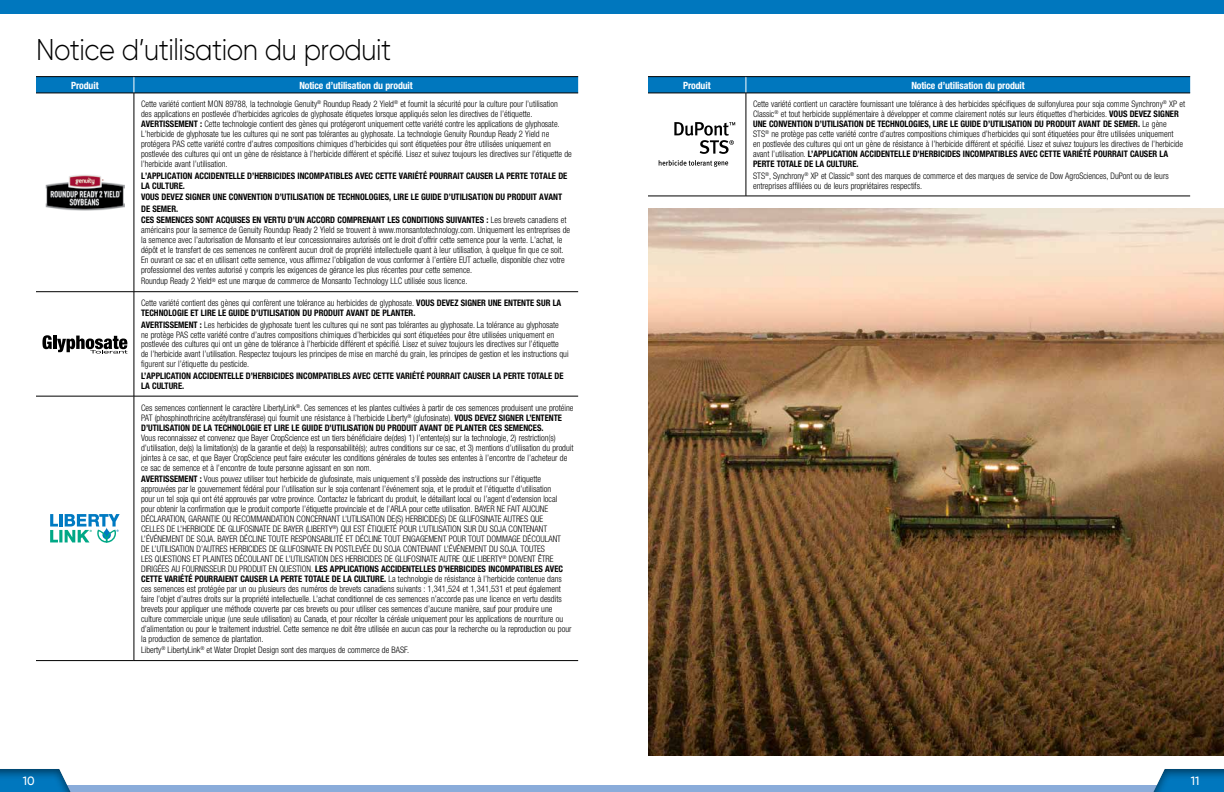
<style>
.page{position:relative;width:1224px;height:792px;background:#fff}
.page>*{position:absolute;margin:0;border:0;box-sizing:border-box;transform-origin:0 0}
.t1{font:300 30px "Gilroy";letter-spacing:-.02em;color:#000;scale:.9 1}
.t2{font:500 12px "Gilroy";color:#fff}
.t3{font:700 condensed 10px "Helvetica Neue";letter-spacing:-.01em;color:#fff}
.t4{font:300 condensed 9px/10px "Helvetica Neue";color:#000;scale:.95 1}
.t5{font:700 condensed 9px/10px "Helvetica Neue";color:#000;scale:.95 1}
.s1{font-weight:700}
.s2{font-weight:300}
</style>
<div class="page">
<div style="left:612px;top:786px;width:612px;height:6px;background:#8aacda"></div>
<div style="left:0;top:786px;width:612px;height:6px;background:#8aacda"></div>
<div style="left:0;top:0;width:612px;height:13px;background:#0077be"></div>
<div style="left:0;top:767px;width:76px;height:25px;background:#000;opacity:.5"></div>
<div style="left:1148px;top:767px;width:76px;height:25px;background:#000;opacity:.5"></div>
<div style="left:612px;top:0;width:612px;height:13px;background:#0077be"></div>
<svg style="left:36px;top:77px;width:542px;height:16px;background:#0072b5"></svg>
<hr style="left:36px;top:93px;width:98px;height:1px;background:#000">
<hr style="left:134px;top:93px;width:444px;height:1px;background:#000">
<hr style="left:134px;top:93px;width:1px;height:199px;background:#000">
<hr style="left:36px;top:292px;width:98px;height:1px;background:#000">
<hr style="left:134px;top:292px;width:444px;height:1px;background:#000">
<hr style="left:134px;top:292px;width:1px;height:104px;background:#000">
<hr style="left:36px;top:396px;width:98px;height:1px;background:#000">
<hr style="left:134px;top:396px;width:444px;height:1px;background:#000">
<hr style="left:134px;top:396px;width:1px;height:264px;background:#000">
<hr style="left:36px;top:76px;width:98px;height:1px;background:#000">
<hr style="left:134px;top:76px;width:444px;height:1px;background:#000">
<hr style="left:36px;top:660px;width:98px;height:1px;background:#000">
<hr style="left:134px;top:660px;width:444px;height:1px;background:#000">
<img style="left:45px;top:175px;width:80px;height:35px">
<svg style="left:42px;top:335px;width:85px;height:19px"></svg>
<svg style="left:50px;top:514px;width:70px;height:29px"></svg>
<svg style="left:648px;top:77px;width:542px;height:16px;background:#0072b5"></svg>
<hr style="left:648px;top:93px;width:98px;height:1px;background:#000">
<hr style="left:746px;top:93px;width:444px;height:1px;background:#000">
<hr style="left:746px;top:93px;width:1px;height:103px;background:#000">
<hr style="left:648px;top:196px;width:98px;height:1px;background:#000">
<hr style="left:746px;top:196px;width:444px;height:1px;background:#000">
<hr style="left:648px;top:76px;width:98px;height:1px;background:#000">
<hr style="left:746px;top:76px;width:444px;height:1px;background:#000">
<svg style="left:659px;top:160px;width:69px;height:7px"></svg>
<svg style="left:674px;top:122px;width:61px;height:32px"></svg>
<img style="left:648px;top:209px;width:576px;height:547px">
<h1 class="t1" style="left:36px;top:31px;width:396px">Notice d’utilisation du produit</h1>
<p class="t3" style="left:71px;top:79px;width:29px">Produit</p>
<p class="t3" style="left:299px;top:79px;width:115px">Notice d’utilisation du produit</p>
<p class="t4" style="left:141px;top:99px;width:455px">Cette variété contient MON 89788, la technologie Genuity<sup>®</sup> Roundup Ready 2 Yield<sup>®</sup> et fournit la sécurité pour la culture pour l’utilisation<br>des applications en postlevée d’herbicides agricoles de glyphosate étiquetes lorsque appliqués selon les directives de l’étiquette.<br><span class="s1">AVERTISSEMENT :</span> Cette technologie contient des gènes qui protégeront uniquement cette variété contre les applications de glyphosate.<br>L’herbicide de glyphosate tue les cultures qui ne sont pas tolérantes au glyphosate. La technologie Genuity Roundup Ready 2 Yield ne protégera PAS cette variété contre d’autres compositions chimiques d’herbicides qui sont étiquetées pour être utilisées uniquement en postlevée des cultures qui ont un gène de résistance à l’herbicide différent et spécifié. Lisez et suivez toujours les directives sur l’étiquette de l’herbicide avant l’utilisation.</p>
<p class="t5" style="left:141px;top:170px;width:450px">L’APPLICATION ACCIDENTELLE D’HERBICIDES INCOMPATIBLES AVEC CETTE VARIÉTÉ POURRAIT CAUSER LA PERTE TOTALE DE<br>LA CULTURE.</p>
<p class="t5" style="left:141px;top:191px;width:449px;line-height:11.4px">VOUS DEVEZ SIGNER UNE CONVENTION D’UTILISATION DE TECHNOLOGIES, LIRE LE GUIDE D’UTILISATION DU PRODUIT AVANT<br>DE SEMER.<br>CES SEMENCES SONT ACQUISES EN VERTU D’UN ACCORD COMPRENANT LES CONDITIONS SUIVANTES : <span class="s2">Les brevets canadiens et</span></p>
<p class="t4" style="left:141px;top:225px;width:453px">américains pour la semence de Genuity Roundup Ready 2 Yield se trouvent à www.monsantotechnology.com. Uniquement les entreprises de la semence avec l’autorisation de Monsanto et leur concessionnaires autorisés ont le droit d’offrir cette semence pour la vente. L’achat, le dépôt et le transfert de ces semences ne confèrent aucun droit de propriété intellectuelle quant à leur utilisation, à quelque fin que ce soit.<br>En ouvrant ce sac et en utilisant cette semence, vous affirmez l’obligation de vous conformer à l’entière EUT actuelle, disponible chez votre professionnel des ventes autorisé y compris les exigences de gérance les plus récentes pour cette semence.</p>
<p class="t4" style="left:141px;top:276px;width:345px">Roundup Ready 2 Yield<sup>®</sup> est une marque de commerce de Monsanto Technology LLC utilisée sous licence.</p>
<p class="t5" style="left:141px;top:298px;width:444px"><span class="s2">Cette variété contient des gènes qui confèrent une tolérance au herbicides de glyphosate.</span> VOUS DEVEZ SIGNER UNE ENTENTE SUR LA<br>TECHNOLOGIE ET LIRE LE GUIDE D’UTILISATION DU PRODUIT AVANT DE PLANTER.</p>
<p class="t4" style="left:141px;top:319px;width:452px"><span class="s1">AVERTISSEMENT :</span> Les herbicides de glyphosate tuent les cultures qui ne sont pas tolérantes au glyphosate. La tolérance au glyphosate<br>ne protège PAS cette variété contre d’autres compositions chimiques d’herbicides qui sont étiquetées pour être utilisées uniquement en postlevée des cultures qui ont un gène de tolérance à l’herbicide différent et spécifié. Lisez et suivez toujours les directives sur l’étiquette de l’herbicide avant l’utilisation. Respectez toujours les principes de mise en marché du grain, les principes de gestion et les instructions qui figurent sur l’étiquette du pesticide.</p>
<p class="t5" style="left:141px;top:371px;width:446px">L’APPLICATION ACCIDENTELLE D’HERBICIDES INCOMPATIBLES AVEC CETTE VARIÉTÉ POURRAIT CAUSER LA PERTE TOTALE DE<br>LA CULTURE.</p>
<p class="t4" style="left:141px;top:402px;width:457px">Ces semences contiennent le caractère LibertyLink<sup>®</sup>. Ces semences et les plantes cultivées à partir de ces semences produisent une protéine<br>PAT (phosphinothricine acétyltransférase) qui fournit une résistance à l’herbicide Liberty<sup>®</sup> (glufosinate). <span class="s1">VOUS DEVEZ SIGNER L’ENTENTE<br>D’UTILISATION DE LA TECHNOLOGIE ET LIRE LE GUIDE D’UTILISATION DU PRODUIT AVANT DE PLANTER CES SEMENCES.</span></p>
<p class="t4" style="left:141px;top:432px;width:457px">Vous reconnaissez et convenez que Bayer CropScience est un tiers bénéficiaire de(des) 1) l’entente(s) sur la technologie, 2) restriction(s) d’utilisation, de(s) la limitation(s) de la garantie et de(s) la responsabilité(s); autres conditions sur ce sac, et 3) mentions d’utilisation du produit jointes à ce sac, et que Bayer CropScience peut faire exécuter les conditions générales de toutes ses ententes à l’encontre de l’acheteur de ce sac de semence et à l’encontre de toute personne agissant en son nom.</p>
<p class="t4" style="left:141px;top:474px;width:455px"><span class="s1">AVERTISSEMENT :</span> Vous pouvez utiliser tout herbicide de glufosinate, mais uniquement s’il possède des instructions sur l’étiquette approuvées par le gouvernement fédéral pour l’utilisation sur le soja contenant l’événement soja, et le produit et l’étiquette d’utilisation<br>pour un tel soja qui ont été approuvés par votre province. Contactez le fabricant du produit, le détaillant local ou l’agent d’extension local pour obtenir la confirmation que le produit comporte l’étiquette provinciale et de l’ARLA pour cette utilisation. BAYER NE FAIT AUCUNE DÉCLARATION, GARANTIE OU RECOMMANDATION CONCERNANT L’UTILISATION DE(S) HERBICIDE(S) DE GLUFOSINATE AUTRES QUE<br>CELLES DE L’HERBICIDE DE GLUFOSINATE DE BAYER (LIBERTY<sup>®</sup>) QUI EST ÉTIQUETÉ POUR L’UTILISATION SUR DU SOJA CONTENANT L’ÉVÉNEMENT DE SOJA. BAYER DÉCLINE TOUTE RESPONSABILITÉ ET DÉCLINE TOUT ENGAGEMENT POUR TOUT DOMMAGE DÉCOULANT DE L’UTILISATION D’AUTRES HERBICIDES DE GLUFOSINATE EN POSTLEVÉE DU SOJA CONTENANT L’ÉVÉNEMENT DU SOJA. TOUTES<br>LES QUESTIONS ET PLAINTES DÉCOULANT DE L’UTILISATION DES HERBICIDES DE GLUFOSINATE AUTRE QUE LIBERTY<sup>®</sup> DOIVENT ÊTRE DIRIGÉES AU FOURNISSEUR DU PRODUIT EN QUESTION. <span class="s1">LES APPLICATIONS ACCIDENTELLES D’HERBICIDES INCOMPATIBLES AVEC CETTE VARIÉTÉ POURRAIENT CAUSER LA PERTE TOTALE DE LA CULTURE.</span> La technologie de résistance à l’herbicide contenue dans ces semences est protégée par un ou plusieurs des numéros de brevets canadiens suivants : 1,341,524 et 1,341,531 et peut également faire l’objet d’autres droits sur la propriété intellectuelle. L’achat conditionnel de ces semences n’accorde pas une licence en vertu desdits brevets pour appliquer une méthode couverte par ces brevets ou pour utiliser ces semences d’aucune manière, sauf pour produire une culture commerciale unique (une seule utilisation) au Canada, et pour récolter la céréale uniquement pour les applications de nourriture ou d’alimentation ou pour le traitement industriel. Cette semence ne doit être utilisée en aucun cas pour la recherche ou la reproduction ou pour la production de semence de plantation.</p>
<p class="t4" style="left:141px;top:645px;width:284px">Liberty<sup>®</sup> LibertyLink<sup>®</sup> et Water Droplet Design sont des marques de commerce de BASF.</p>
<p class="t3" style="left:683px;top:79px;width:29px">Produit</p>
<p class="t3" style="left:911px;top:79px;width:115px">Notice d’utilisation du produit</p>
<p class="t4" style="left:753px;top:99px;width:456px">Cette variété contient un caractère fournissant une tolérance à des herbicides spécifiques de sulfonylurea pour soja comme Synchrony<sup>®</sup> XP et Classic<sup>®</sup> et tout herbicide supplémentaire à développer et comme clairement notés sur leurs étiquettes d’herbicides. <span class="s1">VOUS DEVEZ SIGNER UNE CONVENTION D’UTILISATION DE TECHNOLOGIES, LIRE LE GUIDE D’UTILISATION DU PRODUIT AVANT DE SEMER.</span> Le gène<br>STS<sup>®</sup> ne protège pas cette variété contre d’autres compositions chimiques d’herbicides qui sont étiquetées pour être utilisées uniquement<br>en postlevée des cultures qui ont un gène de résistance à l’herbicide différent et spécifié. Lisez et suivez toujours les directives de l’herbicide avant l’utilisation. <span class="s1">L’APPLICATION ACCIDENTELLE D’HERBICIDES INCOMPATIBLES AVEC CETTE VARIÉTÉ POURRAIT CAUSER LA PERTE TOTALE DE LA CULTURE.</span></p>
<p class="t4" style="left:753px;top:170px;width:439px">STS<sup>®</sup>, Synchrony<sup>®</sup> XP et Classic<sup>®</sup> sont des marques de commerce et des marques de service de Dow AgroSciences, DuPont ou de leurs entreprises affiliées ou de leurs propriétaires respectifs.</p>
<h2 class="t2" style="left:23px;top:774px;width:13px">10</h2>
<h2 class="t2" style="left:1191px;top:774px;width:10px">11</h2>
</div>
